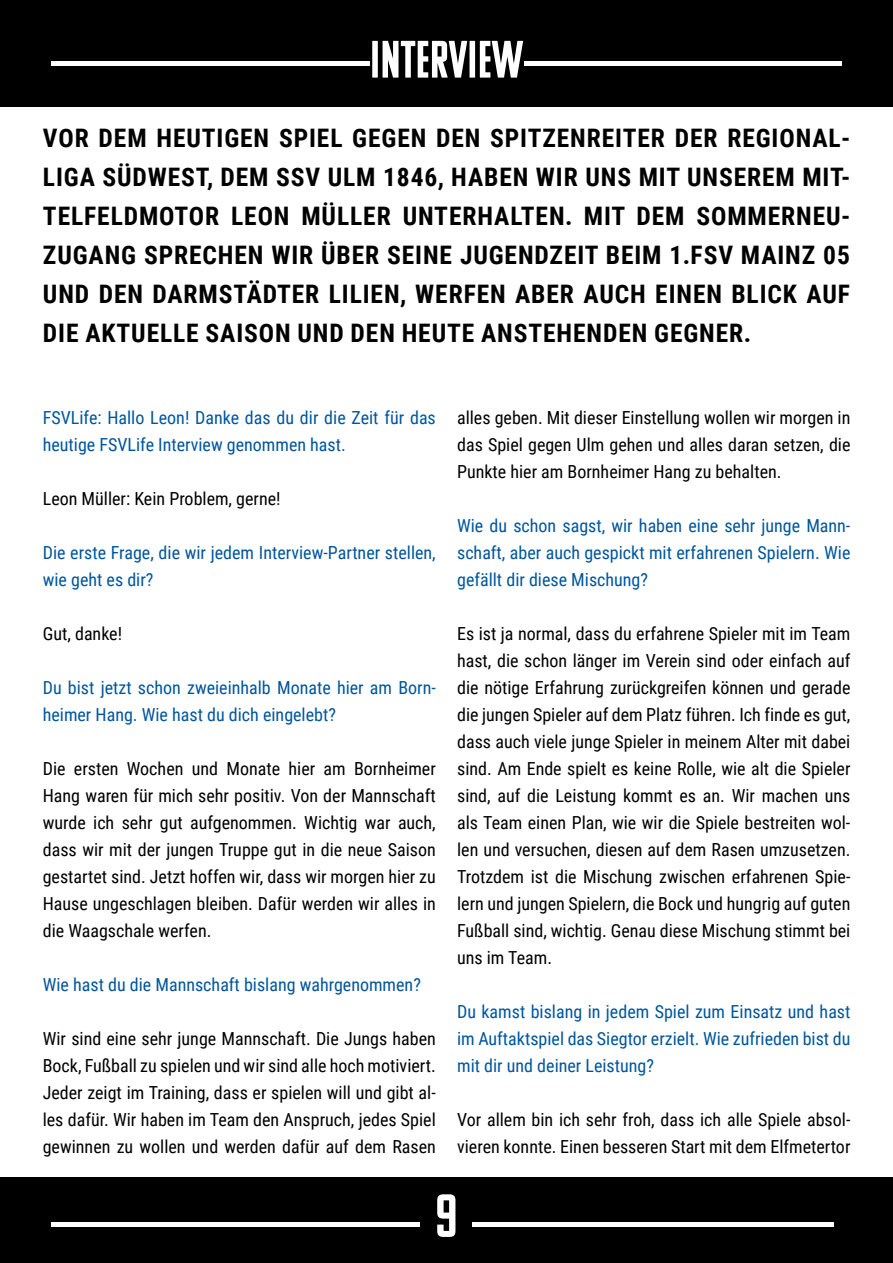
<style>
.page{position:relative;width:893px;height:1263px;background:#fff}
.page>*{position:absolute;margin:0;border:0;box-sizing:border-box;transform-origin:0 0}
.t1{font:60px "Komu A";color:#fff}
.t2{font:52.5px "Komu A";color:#fff}
.t3{font:700 25.5px/39px "Roboto Condensed";letter-spacing:.035em;color:#000;text-align:justify}
.t4{font:18px/27px "Roboto Condensed";color:#000;text-align:justify}
.t5{font:18px/27px "Roboto Condensed";color:#00559d}
</style>
<div class="page">
<div style="left:0;top:0;width:893px;height:106px;background:#000"></div>
<hr style="left:51px;top:61px;width:791px;height:4px;background:#fff">
<div style="left:0;top:1178px;width:893px;height:85px;background:#000"></div>
<hr style="left:51px;top:1222px;width:782px;height:4px;background:#fff">
<div style="left:421px;top:1191px;width:51px;height:55px;background:#000"></div>
<div style="left:370px;top:38px;width:153px;height:40px;background:#000"></div>
<h2 class="t2" style="left:370px;top:32px;width:155px">INTERVIEW</h2>
<p class="t3" style="left:43px;top:117px;width:809px">VOR DEM HEUTIGEN SPIEL GEGEN DEN SPITZENREITER DER REGIONAL-LIGA SÜDWEST, DEM SSV ULM 1846, HABEN WIR UNS MIT UNSEREM MIT-TELFELDMOTOR LEON MÜLLER UNTERHALTEN. MIT DEM SOMMERNEU-ZUGANG SPRECHEN WIR ÜBER SEINE JUGENDZEIT BEIM 1.FSV MAINZ 05<br>UND DEN DARMSTÄDTER LILIEN, WERFEN ABER AUCH EINEN BLICK AUF DIE AKTUELLE SAISON UND DEN HEUTE ANSTEHENDEN GEGNER.</p>
<p class="t5" style="left:43px;top:403px;width:395px">FSVLife: Hallo Leon! Danke das du dir die Zeit für das heutige FSVLife Interview genommen hast.</p>
<p class="t4" style="left:43px;top:484px;width:239px">Leon Müller: Kein Problem, gerne!</p>
<p class="t5" style="left:43px;top:538px;width:395px">Die erste Frage, die wir jedem Interview-Partner stellen, wie geht es dir?</p>
<p class="t4" style="left:43px;top:619px;width:81px">Gut, danke!</p>
<p class="t5" style="left:43px;top:673px;width:395px">Du bist jetzt schon zweieinhalb Monate hier am Born&shy;heimer Hang. Wie hast du dich eingelebt?</p>
<p class="t4" style="left:43px;top:754px;width:395px">Die ersten Wochen und Monate hier am Bornheimer Hang waren für mich sehr positiv. Von der Mannschaft wurde ich sehr gut aufgenommen. Wichtig war auch, dass wir mit der jungen Truppe gut in die neue Saison gestartet sind. Jetzt hoffen wir, dass wir morgen hier zu Hause ungeschlagen bleiben. Dafür werden wir alles in die Waagschale werfen.</p>
<p class="t5" style="left:43px;top:970px;width:380px">Wie hast du die Mannschaft bislang wahrgenommen?</p>
<p class="t4" style="left:43px;top:1024px;width:395px">Wir sind eine sehr junge Mannschaft. Die Jungs haben Bock, Fußball zu spielen und wir sind alle hoch motiviert.<br>Jeder zeigt im Training, dass er spielen will und gibt al&shy;les dafür. Wir haben im Team den Anspruch, jedes Spiel gewinnen zu wollen und werden dafür auf dem Rasen</p>
<p class="t4" style="left:457px;top:403px;width:395px">alles geben. Mit dieser Einstellung wollen wir morgen in das Spiel gegen Ulm gehen und alles daran setzen, die Punkte hier am Bornheimer Hang zu behalten.</p>
<p class="t5" style="left:457px;top:511px;width:395px;text-align:justify">Wie du schon sagst, wir haben eine sehr junge Mann&shy;schaft, aber auch gespickt mit erfahrenen Spielern. Wie gefällt dir diese Mischung?</p>
<p class="t4" style="left:457px;top:619px;width:395px">Es ist ja normal, dass du erfahrene Spieler mit im Team hast, die schon länger im Verein sind oder einfach auf die nötige Erfahrung zurückgreifen können und gerade die jungen Spieler auf dem Platz führen. Ich finde es gut, dass auch viele junge Spieler in meinem Alter mit dabei sind. Am Ende spielt es keine Rolle, wie alt die Spieler sind, auf die Leistung kommt es an. Wir machen uns als Team einen Plan, wie wir die Spiele bestreiten wol&shy;len und versuchen, diesen auf dem Rasen umzusetzen.<br>Trotzdem ist die Mischung zwischen erfahrenen Spie&shy;lern und jungen Spielern, die Bock und hungrig auf guten Fußball sind, wichtig. Genau diese Mischung stimmt bei uns im Team.</p>
<p class="t5" style="left:457px;top:997px;width:395px;text-align:justify">Du kamst bislang in jedem Spiel zum Einsatz und hast im Auftaktspiel das Siegtor erzielt. Wie zufrieden bist du mit dir und deiner Leistung?</p>
<p class="t4" style="left:457px;top:1105px;width:395px">Vor allem bin ich sehr froh, dass ich alle Spiele absol&shy;vieren konnte. Einen besseren Start mit dem Elfmetertor</p>
<h1 class="t1" style="left:435px;top:1185px;width:24px">9</h1>
</div>
